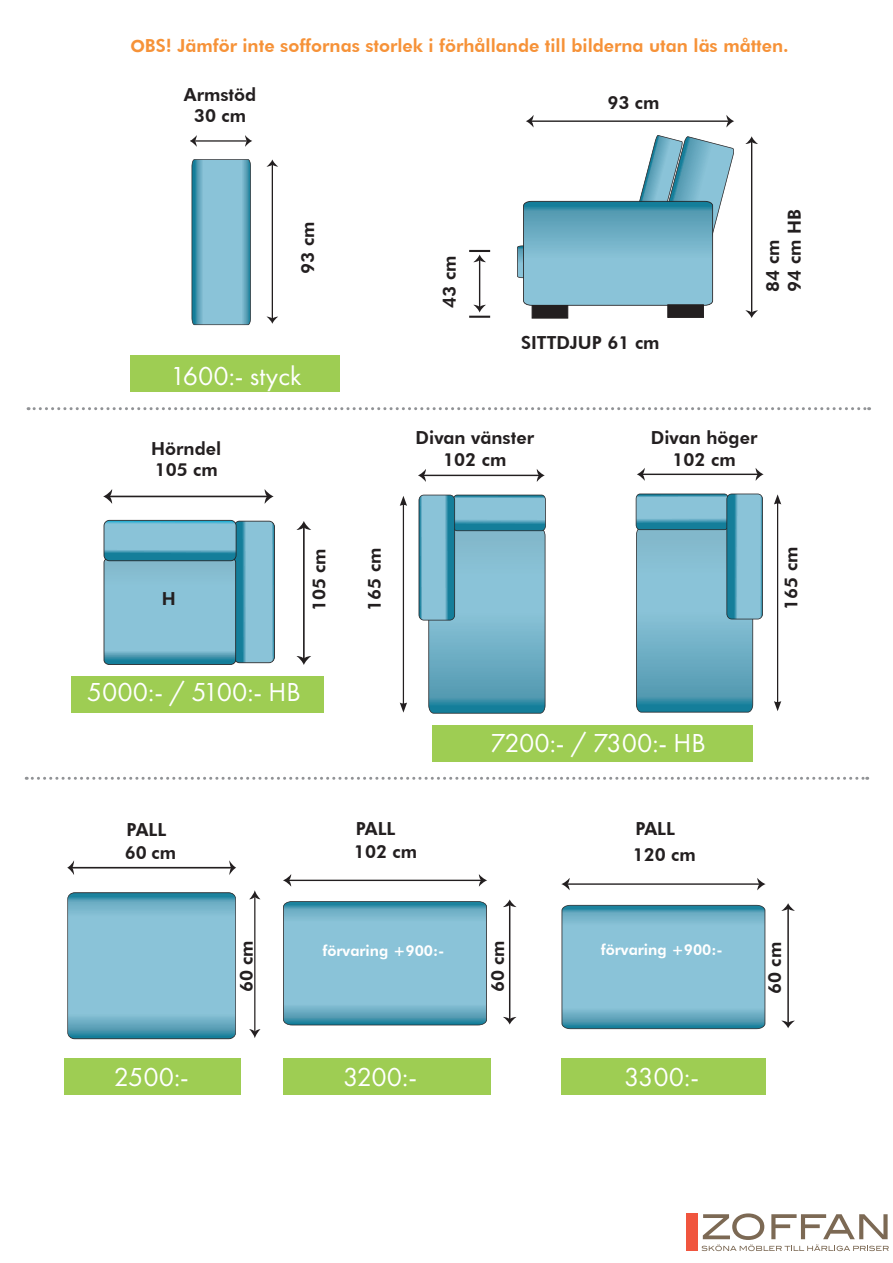
<style>
.page{position:relative;width:893px;height:1263px;background:#fff}
.page>*{position:absolute;margin:0;border:0;box-sizing:border-box;transform-origin:0 0}
.t1{font:27px "Futura PT";color:#fff}
.t2{font:800 18px/21.6px "Futura BT";color:#231f20;text-align:center}
.t3{font:800 18px "Futura BT";color:#f69238}
.t4{font:800 15px "Futura BT";color:#fff}
.s1{font-family:"Futura PT"}
</style>
<div class="page">
<hr style="left:109px;top:496px;width:159px;height:1px;background:#231f20">
<svg style="left:103px;top:489px;width:9px;height:15px"></svg>
<svg style="left:265px;top:489px;width:9px;height:15px"></svg>
<svg style="left:104px;top:520px;width:171px;height:145px;background:#75b4c9"></svg>
<hr style="left:303px;top:527px;width:2px;height:132px;background:#231f20">
<svg style="left:296px;top:656px;width:15px;height:9px"></svg>
<svg style="left:296px;top:521px;width:15px;height:9px"></svg>
<hr style="left:423px;top:475px;width:117px;height:1px;background:#231f20">
<svg style="left:418px;top:469px;width:8px;height:13px"></svg>
<svg style="left:537px;top:469px;width:8px;height:13px"></svg>
<svg style="left:419px;top:495px;width:127px;height:218px;background:#72b0c5"></svg>
<hr style="left:642px;top:474px;width:116px;height:1px;background:#231f20">
<svg style="left:756px;top:468px;width:8px;height:13px"></svg>
<svg style="left:637px;top:468px;width:8px;height:13px"></svg>
<svg style="left:636px;top:494px;width:127px;height:218px;background:#72b0c5"></svg>
<svg style="left:67px;top:892px;width:169px;height:147px;background:#7ab6cc"></svg>
<hr style="left:72px;top:867px;width:160px;height:1px;background:#231f20">
<svg style="left:67px;top:860px;width:7px;height:15px"></svg>
<svg style="left:229px;top:860px;width:7px;height:15px"></svg>
<hr style="left:254px;top:896px;width:2px;height:136px;background:#231f20">
<svg style="left:249px;top:1029px;width:11px;height:9px"></svg>
<svg style="left:249px;top:890px;width:11px;height:9px"></svg>
<svg style="left:283px;top:901px;width:204px;height:124px;background:#79b5ca"></svg>
<hr style="left:288px;top:880px;width:194px;height:1px;background:#231f20">
<svg style="left:283px;top:874px;width:8px;height:13px"></svg>
<svg style="left:479px;top:874px;width:8px;height:13px"></svg>
<hr style="left:509px;top:904px;width:1px;height:116px;background:#231f20">
<svg style="left:503px;top:1017px;width:13px;height:7px"></svg>
<svg style="left:503px;top:899px;width:13px;height:8px"></svg>
<div style="left:64px;top:1059px;width:176px;height:36px;background:#9ecd53"></div>
<div style="left:283px;top:1059px;width:207px;height:36px;background:#9ecd53"></div>
<svg style="left:517px;top:135px;width:217px;height:171px"></svg>
<hr style="left:531px;top:120px;width:198px;height:2px;background:#231f20">
<svg style="left:526px;top:115px;width:7px;height:12px"></svg>
<svg style="left:726px;top:115px;width:8px;height:13px"></svg>
<hr style="left:751px;top:141px;width:1px;height:172px;background:#231f20">
<svg style="left:745px;top:310px;width:13px;height:8px"></svg>
<svg style="left:745px;top:136px;width:13px;height:8px"></svg>
<div style="left:532px;top:305px;width:36px;height:13px;background:#231f20"></div>
<div style="left:667px;top:305px;width:37px;height:13px;background:#231f20"></div>
<hr style="left:469px;top:250px;width:21px;height:2px;background:#231f20">
<hr style="left:469px;top:316px;width:21px;height:2px;background:#231f20">
<hr style="left:479px;top:259px;width:1px;height:49px;background:#231f20">
<svg style="left:473px;top:305px;width:13px;height:7px"></svg>
<svg style="left:473px;top:254px;width:13px;height:8px"></svg>
<svg style="left:28px;top:407px;width:842px;height:3px"></svg>
<svg style="left:26px;top:777px;width:842px;height:3px"></svg>
<div style="left:130px;top:355px;width:210px;height:36px;background:#9ecd53"></div>
<div style="left:71px;top:676px;width:253px;height:36px;background:#9ecd53"></div>
<div style="left:432px;top:725px;width:321px;height:36px;background:#9ecd53"></div>
<hr style="left:403px;top:504px;width:1px;height:201px;background:#231f20">
<svg style="left:400px;top:702px;width:7px;height:11px"></svg>
<svg style="left:400px;top:496px;width:7px;height:10px"></svg>
<hr style="left:777px;top:502px;width:1px;height:201px;background:#231f20">
<svg style="left:774px;top:701px;width:7px;height:10px"></svg>
<svg style="left:774px;top:494px;width:7px;height:10px"></svg>
<svg style="left:192px;top:159px;width:59px;height:166px;background:#75b3c8"></svg>
<hr style="left:194px;top:140px;width:54px;height:2px;background:#231f20">
<svg style="left:190px;top:135px;width:7px;height:12px"></svg>
<svg style="left:245px;top:135px;width:7px;height:12px"></svg>
<hr style="left:272px;top:164px;width:1px;height:155px;background:#231f20">
<svg style="left:267px;top:317px;width:11px;height:7px"></svg>
<svg style="left:266px;top:159px;width:12px;height:8px"></svg>
<svg style="left:562px;top:905px;width:203px;height:124px;background:#7ab7cc"></svg>
<hr style="left:567px;top:883px;width:193px;height:2px;background:#231f20">
<svg style="left:561px;top:878px;width:9px;height:12px"></svg>
<svg style="left:757px;top:878px;width:9px;height:12px"></svg>
<hr style="left:787px;top:908px;width:2px;height:115px;background:#231f20">
<svg style="left:782px;top:1021px;width:13px;height:7px"></svg>
<svg style="left:781px;top:903px;width:14px;height:8px"></svg>
<div style="left:561px;top:1059px;width:204px;height:36px;background:#9ecd53"></div>
<svg style="left:702px;top:1213px;width:187px;height:38px"></svg>
<div style="left:687px;top:1213px;width:11px;height:38px;background:#f0553e"></div>
<p class="t3" style="left:130px;top:35px;width:660px"><span class="s1">O</span>BS! Jämför inte soffornas storlek i förhållande till bilderna utan läs måtten.</p>
<p class="t2" style="left:184px;top:84px;width:74px">Armstöd<br>30 cm</p>
<p class="t2" style="left:607px;top:92px;width:54px">93 cm</p>
<p class="t2" style="left:297px;top:274px;width:54px;rotate:-90deg">93 cm</p>
<h1 class="t1" style="left:170px;top:360px;width:133px">1600:- styck</h1>
<p class="t2" style="left:439px;top:308px;width:54px;rotate:-90deg">43 cm</p>
<p class="t2" style="left:521px;top:331px;width:140px">SITTDJUP 61 cm</p>
<p class="t2" style="left:762px;top:292px;width:84px;text-align:left;rotate:-90deg">84 cm<br>94 cm HB</p>
<p class="t2" style="left:151px;top:437px;width:71px;text-align:left">Hörndel<br>105 cm</p>
<p class="t2" style="left:416px;top:427px;width:120px">Divan vänster<br>102 cm</p>
<p class="t2" style="left:651px;top:427px;width:108px">Divan höger<br>102 cm</p>
<p class="t2" style="left:162px;top:588px;width:15px">H</p>
<p class="t2" style="left:308px;top:611px;width:65px;rotate:-90deg">105 cm</p>
<p class="t2" style="left:363px;top:611px;width:65px;rotate:-90deg">165 cm</p>
<p class="t2" style="left:780px;top:610px;width:65px;rotate:-90deg">165 cm</p>
<h1 class="t1" style="left:87px;top:676px;width:215px">5000:- / 5100:- HB</h1>
<h1 class="t1" style="left:490px;top:727px;width:217px">7200:- / 7300:- HB</h1>
<p class="t2" style="left:127px;top:818px;width:41px">PALL</p>
<p class="t2" style="left:356px;top:818px;width:41px">PALL</p>
<p class="t2" style="left:125px;top:841px;width:53px">60 cm</p>
<p class="t2" style="left:354px;top:841px;width:65px">102 cm</p>
<p class="t2" style="left:635px;top:818px;width:41px">PALL</p>
<p class="t2" style="left:633px;top:843px;width:65px">120 cm</p>
<p class="t2" style="left:236px;top:992px;width:54px;rotate:-90deg">60 cm</p>
<p class="t2" style="left:487px;top:992px;width:54px;rotate:-90deg">60 cm</p>
<p class="t4" style="left:322px;top:941px;width:123px">förvaring +900:-</p>
<p class="t4" style="left:601px;top:940px;width:123px">förvaring +900:-</p>
<h1 class="t1" style="left:114px;top:1061px;width:77px">2500:-</h1>
<h1 class="t1" style="left:343px;top:1061px;width:76px">3200:-</h1>
<h1 class="t1" style="left:624px;top:1061px;width:76px">3300:-</h1>
<p class="t2" style="left:764px;top:994px;width:54px;rotate:-90deg">60 cm</p>
</div>
